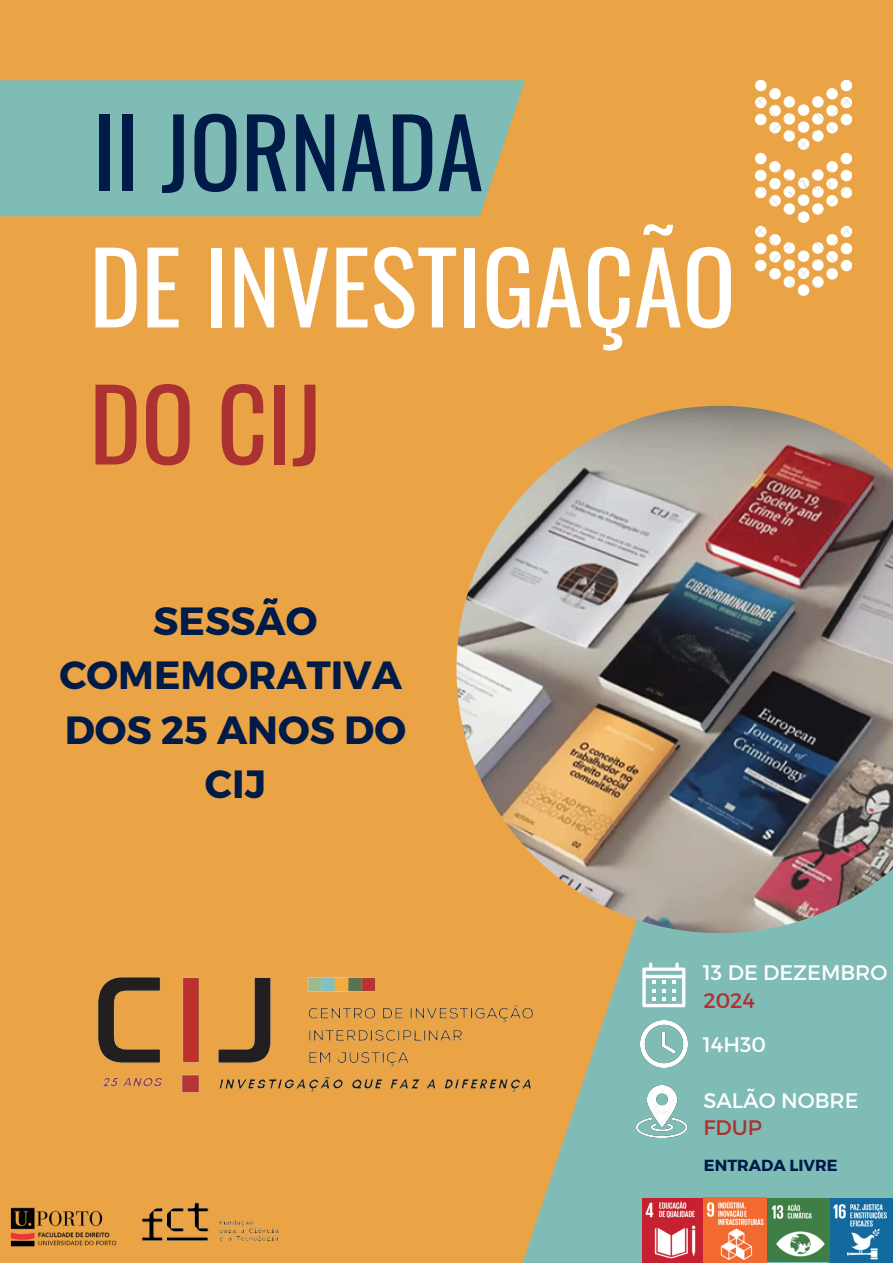
<style>
.page{position:relative;width:893px;height:1263px;background:#eaa445}
.page>*{position:absolute;margin:0;border:0;box-sizing:border-box;transform-origin:0 0}
.t1{font:98.55px "Oswald";color:#fff}
.t2{font:98.55px "Oswald";color:#ac3232}
.t3{font:94.8px "Oswald";color:#001b48}
.t4{font:700 39.3px/54.6px "Montserrat";color:#001b48;text-align:center}
.t5{font:21px "Montserrat";color:#fff}
.t6{font:21px "Montserrat";color:#ac3232}
.t7{font:700 16.05px "Montserrat";color:#001b48}
</style>
<div class="page">
<svg style="left:522px;top:933px;width:371px;height:330px;fill:#80bcb6"></svg>
<img style="left:456px;top:406px;width:437px;height:527px">
<svg style="left:642px;top:962px;width:43px;height:45px;background:#b2d6d3"></svg>
<img style="left:640px;top:1020px;width:47px;height:47px">
<img style="left:142px;top:1202px;width:137px;height:41px">
<img style="left:10px;top:1207px;width:107px;height:40px">
<img style="left:636px;top:1085px;width:51px;height:52px">
<img style="left:642px;top:1197px;width:251px;height:66px">
<div style="left:0;top:80px;width:525px;height:136px;background:#80bcb6"></div>
<img style="left:755px;top:80px;width:97px;height:216px">
<img style="left:98px;top:962px;width:437px;height:137px">
<p class="t3" style="left:93px;top:78px;width:392px">II JORNADA</p>
<h3 class="t1" style="left:89px;top:210px;width:648px">DE INVESTIGAÇÃO</h3>
<h3 class="t2" style="left:89px;top:347px;width:234px">DO CIJ</h3>
<p class="t4" style="left:59px;top:591px;width:348px">SESSÃO<br>COMEMORATIVA<br>DOS 25 ANOS DO<br>CIJ</p>
<p class="t5" style="left:703px;top:959px;width:186px">13 DE DEZEMBRO</p>
<p class="t6" style="left:703px;top:986px;width:53px">2024</p>
<p class="t5" style="left:703px;top:1030px;width:65px">14H30</p>
<p class="t5" style="left:703px;top:1087px;width:157px">SALÃO NOBRE</p>
<p class="t6" style="left:703px;top:1114px;width:60px">FDUP</p>
<p class="t7" style="left:704px;top:1154px;width:135px">ENTRADA LIVRE</p>
</div>
